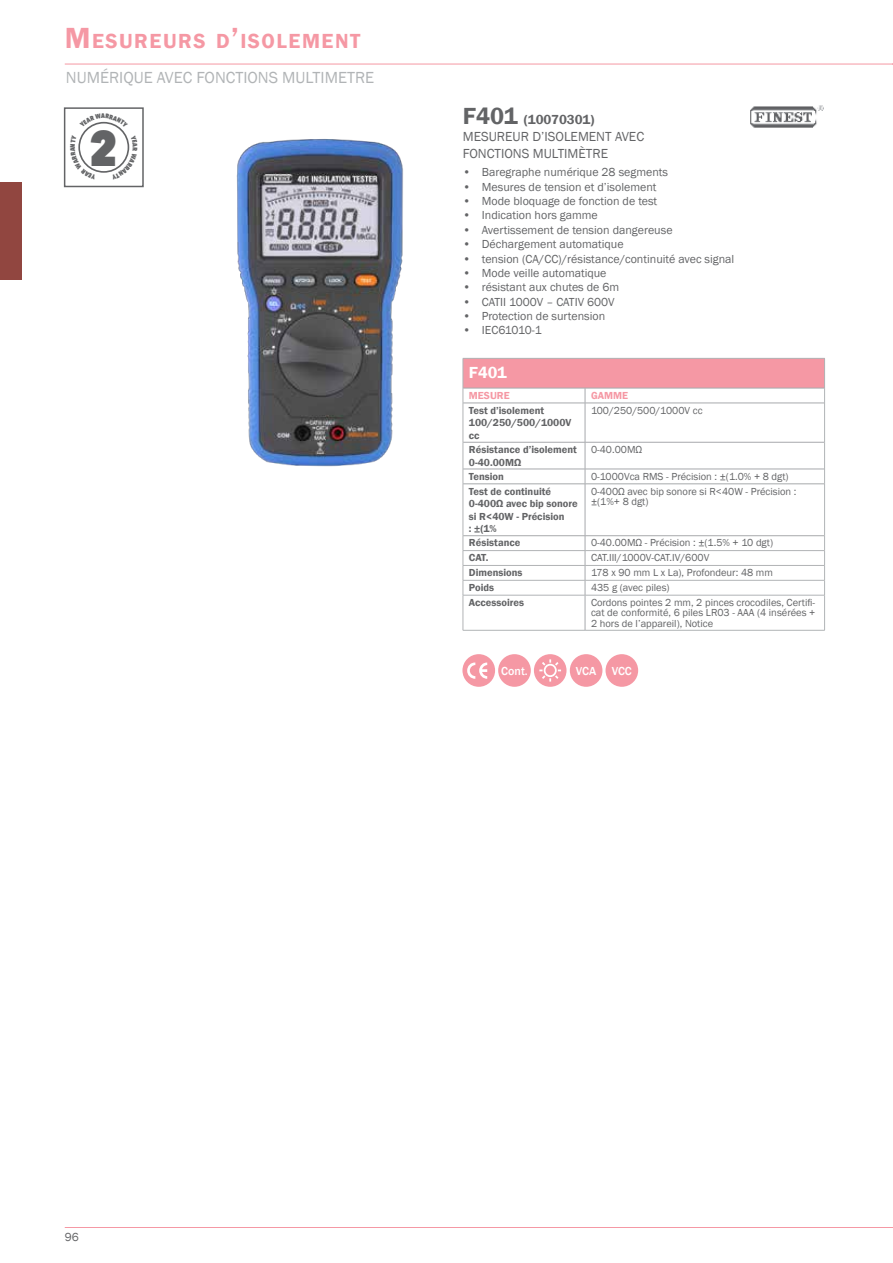
<style>
.page{position:relative;width:893px;height:1263px;background:#fff}
.page>*{position:absolute;margin:0;border:0;box-sizing:border-box;transform-origin:0 0}
.t1{font:800 condensed 49.65px "Avenir Next LT Pro";color:#636466}
.t2{font:600 21px "Franklin Gothic";letter-spacing:.07em;color:#f598a4}
.t3{font:16.5px "Franklin Gothic";color:#b1b4b6}
.t4{font:600 16.5px "Franklin Gothic";color:#fff}
.t5{font:13.5px/17.9px "Franklin Gothic";color:#636466}
.t6{font:12px "Franklin Gothic";color:#636466}
.t7{font:12px "Franklin Gothic";letter-spacing:-.03em;color:#636466}
.t8{font:500 12px "Franklin Gothic";color:#fff}
.t9{font:10.5px/10.5px "Franklin Gothic";color:#636466}
.t10{font:600 10.5px/12.6px "Franklin Gothic";color:#636466}
.t11{font:600 10.5px "Franklin Gothic";color:#f598a4}
.s1{font-size:30px}
.s2{font-weight:600;font-size:24px}
.s3{font-weight:600}
</style>
<div class="page">
<hr style="left:65px;top:64px;width:828px;height:1px;background:#f598a4">
<hr style="left:65px;top:1227px;width:828px;height:1px;background:#f598a4">
<div style="left:0;top:182px;width:21px;height:98px;background:#914640"></div>
<div style="left:463px;top:358px;width:362px;height:30px;background:#f598a4"></div>
<hr style="left:463px;top:388px;width:122px;height:1px;background:#a7a9ac">
<hr style="left:585px;top:388px;width:239px;height:1px;background:#a7a9ac">
<svg style="left:585px;top:388px;width:1px;height:15px"></svg>
<hr style="left:463px;top:403px;width:122px;height:1px;background:#a7a9ac">
<hr style="left:585px;top:403px;width:239px;height:1px;background:#a7a9ac">
<hr style="left:585px;top:403px;width:1px;height:39px;background:#a7a9ac">
<hr style="left:463px;top:442px;width:122px;height:1px;background:#a7a9ac">
<hr style="left:585px;top:442px;width:239px;height:1px;background:#a7a9ac">
<hr style="left:463px;top:469px;width:122px;height:1px;background:#a7a9ac">
<hr style="left:585px;top:469px;width:239px;height:1px;background:#a7a9ac">
<svg style="left:585px;top:442px;width:1px;height:42px"></svg>
<hr style="left:463px;top:484px;width:122px;height:1px;background:#a7a9ac">
<hr style="left:585px;top:484px;width:239px;height:1px;background:#a7a9ac">
<hr style="left:585px;top:484px;width:1px;height:51px;background:#a7a9ac">
<hr style="left:463px;top:535px;width:122px;height:1px;background:#a7a9ac">
<hr style="left:585px;top:535px;width:239px;height:1px;background:#a7a9ac">
<svg style="left:585px;top:536px;width:1px;height:59px"></svg>
<hr style="left:585px;top:595px;width:1px;height:35px;background:#a7a9ac">
<hr style="left:463px;top:358px;width:122px;height:1px;background:#b1b4b6">
<hr style="left:585px;top:358px;width:240px;height:1px;background:#b1b4b6">
<svg style="left:463px;top:359px;width:1px;height:44px"></svg>
<svg style="left:824px;top:359px;width:1px;height:44px"></svg>
<hr style="left:463px;top:403px;width:1px;height:39px;background:#b1b4b6">
<hr style="left:824px;top:403px;width:1px;height:39px;background:#b1b4b6">
<svg style="left:463px;top:442px;width:1px;height:42px"></svg>
<svg style="left:824px;top:442px;width:1px;height:42px"></svg>
<hr style="left:463px;top:484px;width:1px;height:52px;background:#b1b4b6">
<hr style="left:824px;top:484px;width:1px;height:52px;background:#b1b4b6">
<hr style="left:463px;top:550px;width:122px;height:1px;background:#b1b4b6">
<hr style="left:585px;top:550px;width:240px;height:1px;background:#b1b4b6">
<hr style="left:463px;top:565px;width:122px;height:1px;background:#b1b4b6">
<hr style="left:585px;top:565px;width:240px;height:1px;background:#b1b4b6">
<hr style="left:463px;top:580px;width:122px;height:1px;background:#b1b4b6">
<svg style="left:463px;top:536px;width:1px;height:59px"></svg>
<hr style="left:585px;top:580px;width:240px;height:1px;background:#b1b4b6">
<svg style="left:824px;top:536px;width:1px;height:59px"></svg>
<hr style="left:463px;top:595px;width:122px;height:1px;background:#b1b4b6">
<hr style="left:463px;top:595px;width:1px;height:35px;background:#b1b4b6">
<hr style="left:585px;top:595px;width:240px;height:1px;background:#b1b4b6">
<hr style="left:824px;top:595px;width:1px;height:35px;background:#b1b4b6">
<hr style="left:463px;top:630px;width:122px;height:1px;background:#b1b4b6">
<hr style="left:585px;top:630px;width:240px;height:1px;background:#b1b4b6">
<img style="left:236px;top:139px;width:167px;height:328px">
<div style="left:462px;top:654px;width:33px;height:33px;background:#f598a4;border-radius:50%"></div>
<div style="left:498px;top:654px;width:33px;height:33px;background:#f598a4;border-radius:50%"></div>
<svg style="left:467px;top:662px;width:20px;height:17px"></svg>
<div style="left:534px;top:654px;width:32px;height:33px;background:#f598a4;border-radius:50%"></div>
<svg style="left:539px;top:659px;width:22px;height:22px"></svg>
<div style="left:64px;top:107px;width:80px;height:80px;border:1px solid #636466"></div>
<div style="left:570px;top:654px;width:32px;height:33px;background:#f598a4;border-radius:50%"></div>
<div style="left:605px;top:654px;width:33px;height:33px;background:#f598a4;border-radius:50%"></div>
<img style="left:750px;top:105px;width:74px;height:23px">
<svg style="left:89px;top:121px;width:30px;height:6px"></svg>
<svg style="left:112px;top:135px;width:18px;height:37px"></svg>
<svg style="left:78px;top:136px;width:18px;height:36px"></svg>
<h2 class="t2" style="left:65px;top:28px;width:297px"><span class="s1">M</span>ESUREURS D<span class="s1">’</span>ISOLEMENT</h2>
<h3 class="t3" style="left:66px;top:67px;width:310px">NUMÉRIQUE AVEC FONCTIONS MULTIMETRE</h3>
<h1 class="t1" style="left:89px;top:117px;width:29px">2</h1>
<p class="t5" style="left:463px;top:110px;width:183px"><span class="s2">F401</span> <span class="s3">(10070301)<br></span>MESUREUR D’ISOLEMENT AVEC</p>
<p class="t5" style="left:463px;top:144px;width:147px">FONCTIONS MULTIMÈTRE</p>
<p class="t6" style="left:463px;top:165px;width:207px">• Baregraphe numérique 28 segments</p>
<p class="t6" style="left:463px;top:179px;width:195px">• Mesures de tension et d’isolement</p>
<p class="t6" style="left:463px;top:194px;width:196px">• Mode bloquage de fonction de test</p>
<p class="t6" style="left:463px;top:208px;width:137px">• Indication hors gamme</p>
<p class="t6" style="left:463px;top:222px;width:211px">• Avertissement de tension dangereuse</p>
<p class="t6" style="left:463px;top:237px;width:162px">• Déchargement automatique</p>
<p class="t6" style="left:463px;top:251px;width:273px">• tension (CA/CC)/résistance/continuité avec signal</p>
<p class="t6" style="left:463px;top:265px;width:145px">• Mode veille automatique</p>
<p class="t6" style="left:463px;top:280px;width:158px">• résistant aux chutes de 6m</p>
<p class="t6" style="left:463px;top:294px;width:153px">• CATII 1000V – CATIV 600V</p>
<p class="t6" style="left:463px;top:309px;width:144px">• Protection de surtension</p>
<p class="t7" style="left:463px;top:323px;width:81px">• IEC61010-1</p>
<h3 class="t4" style="left:469px;top:363px;width:39px">F401</h3>
<p class="t11" style="left:469px;top:389px;width:42px">MESURE</p>
<p class="t11" style="left:591px;top:389px;width:39px">GAMME</p>
<p class="t10" style="left:469px;top:404px;width:104px">Test d’isolement<br>100/250/500/1000V cc</p>
<p class="t9" style="left:591px;top:405px;width:113px">100/250/500/1000V cc</p>
<p class="t10" style="left:469px;top:443px;width:109px">Résistance d’isolement<br>0-40.00MΩ</p>
<p class="t9" style="left:591px;top:444px;width:53px">0-40.00MΩ</p>
<p class="t10" style="left:469px;top:470px;width:37px">Tension</p>
<p class="t9" style="left:591px;top:471px;width:199px">0-1000Vca RMS - Précision : ±(1.0% + 8 dgt)</p>
<p class="t10" style="left:469px;top:485px;width:110px">Test de continuité<br>0-400Ω avec bip sonore si R&lt;40W - Précision<br>: ±(1%</p>
<p class="t9" style="left:591px;top:486px;width:207px">0-400Ω avec bip sonore si R&lt;40W - Précision : ±(1%+ 8 dgt)</p>
<p class="t10" style="left:469px;top:537px;width:53px">Résistance</p>
<p class="t9" style="left:591px;top:538px;width:184px">0-40.00MΩ - Précision : ±(1.5% + 10 dgt)</p>
<p class="t10" style="left:469px;top:552px;width:21px">CAT.</p>
<p class="t9" style="left:591px;top:553px;width:120px">CAT.III/1000V-CAT.IV/600V</p>
<p class="t10" style="left:469px;top:566px;width:55px">Dimensions</p>
<p class="t9" style="left:591px;top:568px;width:183px">178 x 90 mm L x La), Profondeur: 48 mm</p>
<p class="t10" style="left:469px;top:581px;width:27px">Poids</p>
<p class="t9" style="left:591px;top:582px;width:80px">435 g (avec piles)</p>
<p class="t10" style="left:469px;top:596px;width:57px">Accessoires</p>
<p class="t9" style="left:591px;top:597px;width:226px;text-align:justify">Cordons pointes 2 mm, 2 pinces crocodiles, Certifi&shy;cat de conformité, 6 piles LR03 - AAA (4 insérées + 2 hors de l’appareil), Notice</p>
<p class="t8" style="left:501px;top:663px;width:28px">Cont.</p>
<p class="t8" style="left:576px;top:663px;width:22px">VCA</p>
<p class="t8" style="left:612px;top:663px;width:22px">VCC</p>
<p class="t6" style="left:65px;top:1229px;width:16px">96</p>
</div>
